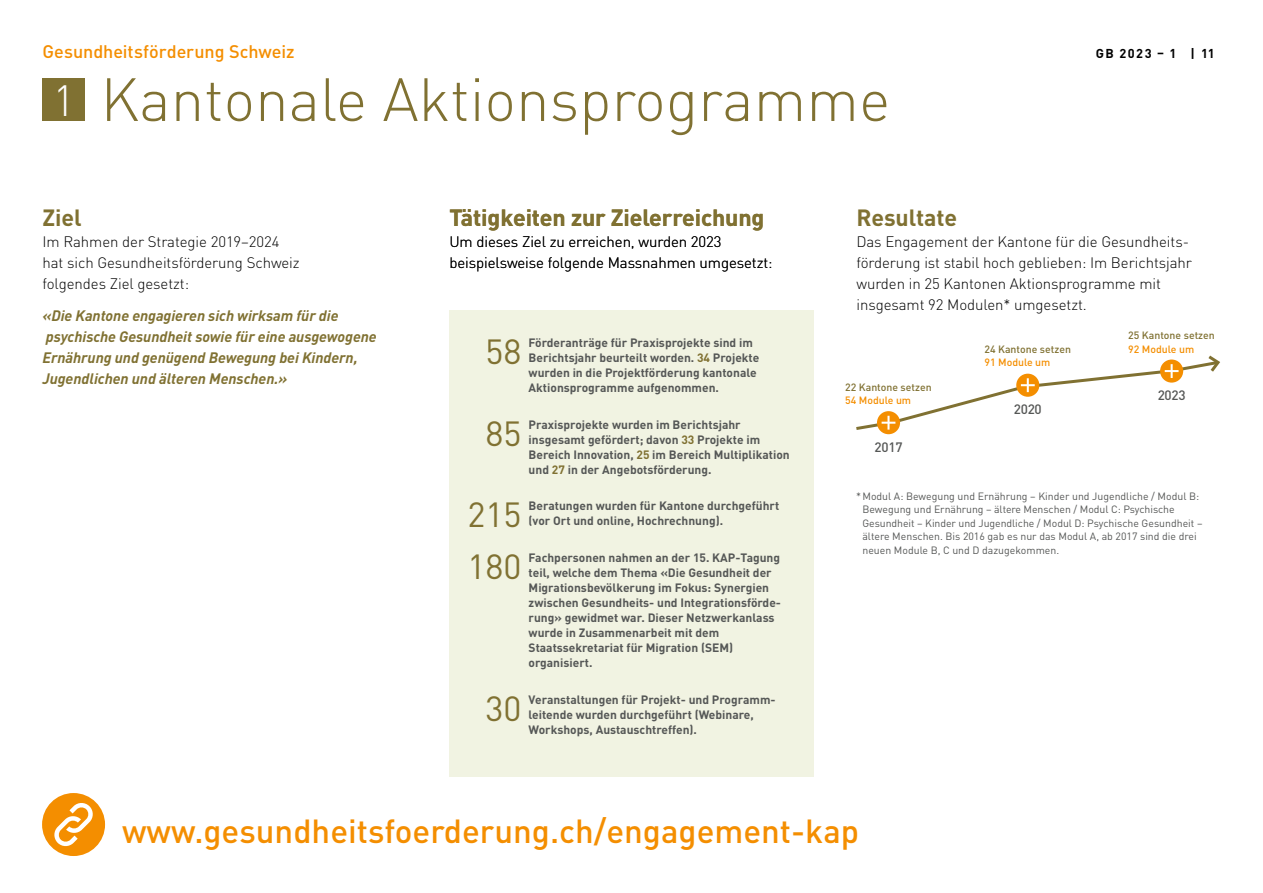
<style>
.page{position:relative;width:1263px;height:893px;background:#fff}
.page>*{position:absolute;margin:0;border:0;box-sizing:border-box;transform-origin:0 0}
.t1{font:300 60px "DIN Pro";color:#807132}
.t2{font:34.5px "DIN Pro";color:#807132}
.t3{font:500 33px "DIN Pro";color:#f48e00}
.t4{font:700 23.25px "DIN Pro";letter-spacing:-.005em;color:#807132}
.t5{font:500 18px "DIN Pro";color:#f48e00}
.t6{font:300 15px/21px "DIN Pro";letter-spacing:-.005em;color:#000}
.t7{font:italic 700 15px/21px "DIN Pro";letter-spacing:-.005em;color:#807132}
.t8{font:500 13.5px "DIN Pro";letter-spacing:-.02em;color:#555756}
.t9{font:700 12.75px "DIN Pro";letter-spacing:.12em;color:#000}
.t10{font:700 12px/15px "DIN Pro";color:#555756}
.t11{font:10.5px/13.5px "DIN Pro";color:#555756}
.t12{font:500 10.5px "DIN Pro";color:#807132}
.t13{font:500 10.5px "DIN Pro";color:#f48e00}
.s1{font-size:43.2px;color:#fff}
.s2{color:#807132}
</style>
<div class="page">
<div style="left:43px;top:78px;width:42px;height:43px;background:#807132"></div>
<svg style="left:42px;top:793px;width:63px;height:63px"></svg>
<div style="left:877px;top:411px;width:23px;height:23px;background:#f48e00;border-radius:50%"></div>
<svg style="left:856px;top:355px;width:364px;height:77px"></svg>
<div style="left:449px;top:310px;width:365px;height:466px;background:#f1f3e2"></div>
<h3 class="t5" style="left:43px;top:39px;width:254px">Gesundheitsförderung Schweiz</h3>
<p class="t9" style="left:1096px;top:45px;width:121px">GB 2023 – 1 | 11</p>
<h1 class="t1" style="left:53px;top:59px;width:839px"><span class="s1">1</span> Kantonale Aktionsprogramme</h1>
<h3 class="t4" style="left:43px;top:202px;width:41px">Ziel</h3>
<p class="t6" style="left:43px;top:230px;width:259px">Im Rahmen der Strategie 2019–2024 hat sich Gesundheitsförderung Schweiz folgendes Ziel gesetzt:</p>
<p class="t7" style="left:43px;top:305px;width:336px">«Die Kantone engagieren sich wirksam für die psychische Gesundheit sowie für eine ausgewogene Ernährung und genügend Bewegung bei Kindern, Jugendlichen und älteren Menschen.»</p>
<h3 class="t4" style="left:449px;top:202px;width:317px">Tätigkeiten zur Zielerreichung</h3>
<p class="t6" style="left:449px;top:230px;width:325px">Um dieses Ziel zu erreichen, wurden 2023 beispielsweise folgende Massnahmen umgesetzt:</p>
<h2 class="t2" style="left:486px;top:328px;width:38px">58</h2>
<p class="t10" style="left:529px;top:334px;width:232px">Förderanträge für Praxisprojekte sind im Berichtsjahr beurteilt worden. <span class="s2">34</span> Projekte wurden in die Projektförderung kantonale Aktionsprogramme aufgenommen.</p>
<h2 class="t2" style="left:486px;top:410px;width:38px">85</h2>
<p class="t10" style="left:529px;top:416px;width:263px">Praxisprojekte wurden im Berichtsjahr insgesamt gefördert; davon <span class="s2">33</span> Projekte im Bereich Innovation, <span class="s2">25</span> im Bereich Multiplikation und <span class="s2">27</span> in der Angebotsförderung.</p>
<h2 class="t2" style="left:468px;top:491px;width:56px">215</h2>
<p class="t10" style="left:529px;top:498px;width:252px">Beratungen wurden für Kantone durchgeführt</p>
<p class="t10" style="left:529px;top:513px;width:196px">(vor Ort und online, Hochrechnung).</p>
<h2 class="t2" style="left:468px;top:543px;width:56px">180</h2>
<p class="t10" style="left:529px;top:550px;width:254px">Fachpersonen nahmen an der 15. KAP-Tagung teil, welche dem Thema «Die Gesundheit der Migrationsbevölkerung im Fokus: Synergien zwischen Gesundheits- und Integrationsförde&shy;rung» gewidmet war. Dieser Netzwerkanlass wurde in Zusammenarbeit mit dem Staatssekretariat für Migration (SEM) organisiert.</p>
<h2 class="t2" style="left:486px;top:685px;width:38px">30</h2>
<p class="t10" style="left:529px;top:691px;width:248px">Veranstaltungen für Projekt- und Programm&shy;leitende wurden durchgeführt (Webinare,<br>Workshops, Austauschtreffen).</p>
<h3 class="t4" style="left:856px;top:202px;width:102px">Resultate</h3>
<p class="t6" style="left:856px;top:230px;width:337px">Das Engagement der Kantone für die Gesundheits&shy;förderung ist stabil hoch geblieben: Im Berichtsjahr wurden in 25 Kantonen Aktionsprogramme mit insgesamt 92 Modulen* umgesetzt.</p>
<p class="t12" style="left:845px;top:380px;width:88px">22 Kantone setzen</p>
<p class="t13" style="left:845px;top:393px;width:68px">54 Module um</p>
<p class="t8" style="left:874px;top:437px;width:29px">2017</p>
<p class="t12" style="left:984px;top:342px;width:88px">24 Kantone setzen</p>
<p class="t13" style="left:984px;top:355px;width:68px">91 Module um</p>
<p class="t8" style="left:1014px;top:400px;width:29px">2020</p>
<p class="t12" style="left:1128px;top:328px;width:88px">25 Kantone setzen</p>
<p class="t13" style="left:1128px;top:342px;width:68px">92 Module um</p>
<p class="t8" style="left:1158px;top:386px;width:29px">2023</p>
<p class="t11" style="left:862px;top:489px;width:341px;text-indent:-6px">* Modul A: Bewegung und Ernährung – Kinder und Jugendliche / Modul B:<br>Bewegung und Ernährung – ältere Menschen / Modul C: Psychische Gesundheit – Kinder und Jugendliche / Modul D: Psychische Gesundheit – ältere Menschen. Bis 2016 gab es nur das Modul A, ab 2017 sind die drei neuen Module B, C und D dazugekommen.</p>
<h3 class="t3" style="left:122px;top:809px;width:738px">www.gesundheitsfoerderung.ch/engagement-kap</h3>
</div>
